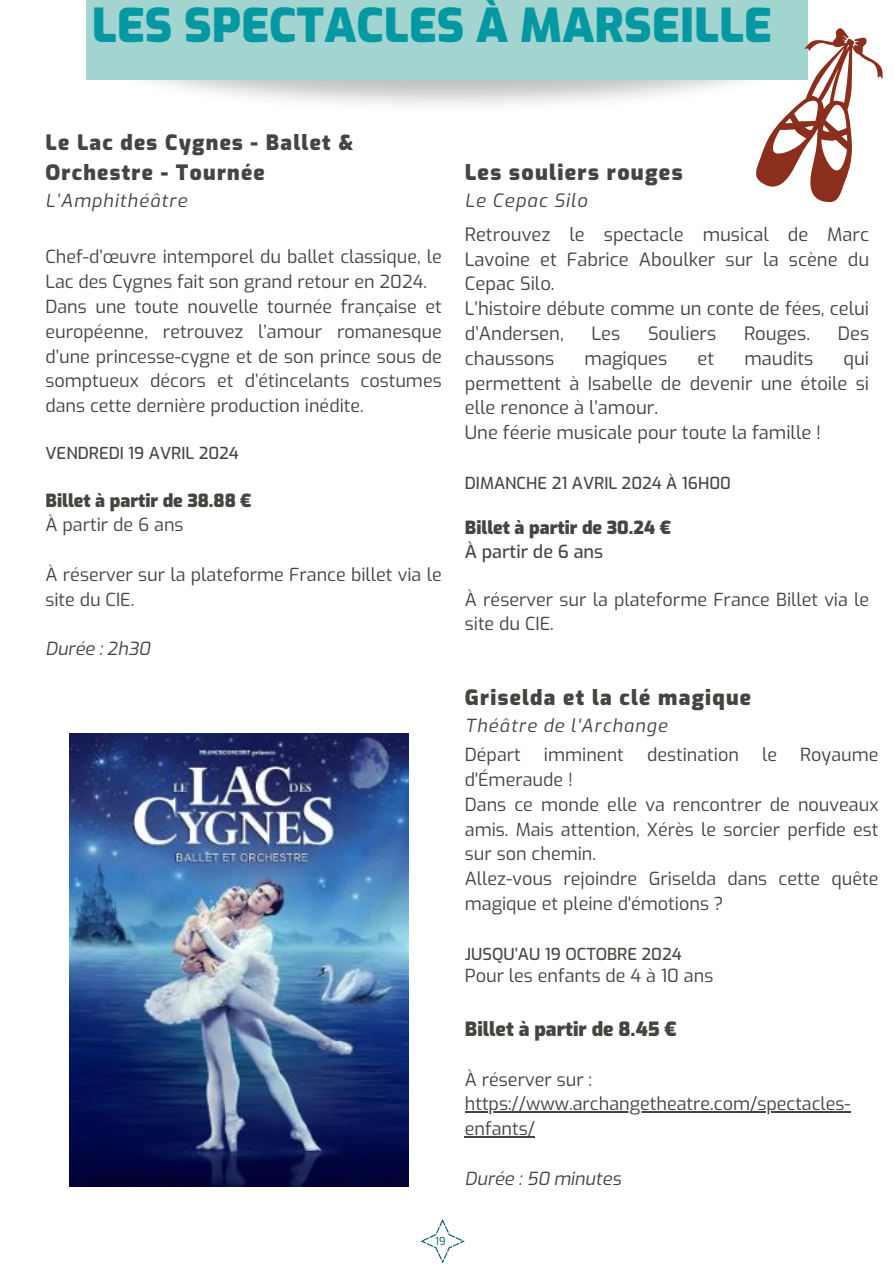
<style>
.page{position:relative;width:893px;height:1264px;background:#fff}
.page>*{position:absolute;margin:0;border:0;box-sizing:border-box;transform-origin:0 0}
.t1{font:900 46.35px "Exo";color:#0499a2}
.t2{font:900 21.45px "Exo";letter-spacing:.06em;color:#444440}
.t3{font:900 21px/29.2px "Exo";letter-spacing:.06em;color:#444440}
.t4{font:900 19.5px "Exo";color:#444440}
.t5{font:italic 18.45px "Exo";letter-spacing:.06em;color:#444440}
.t6{font:18.3px/24.8px "Exo";color:#444440}
.t7{font:18px/24.8px "Exo";color:#444440}
.t8{font:900 18px "Exo";color:#444440}
.t9{font:italic 18px "Exo";letter-spacing:.06em;color:#444440}
.t10{font:italic 18px "Exo";color:#444440}
.t11{font:500 18px "Exo";color:#444440}
.t12{font:500 16.5px "Exo";color:#444440}
.t13{font:10.65px "Exo";color:#005764}
</style>
<div class="page">
<div style="left:86px;top:0;width:721px;height:80px;background:#a2d4d0"></div>
<svg style="left:420px;top:1219px;width:44px;height:43px"></svg>
<img style="left:69px;top:733px;width:339px;height:453px">
<svg style="left:749px;top:16px;width:134px;height:187px"></svg>
<hr style="left:465px;top:1111px;width:46px;height:1px;background:#444440">
<hr style="left:511px;top:1111px;width:339px;height:1px;background:#444440">
<hr style="left:465px;top:1136px;width:70px;height:1px;background:#444440">
<h1 class="t1" style="left:92px;top:-5px;width:681px">LES SPECTACLES À MARSEILLE</h1>
<p class="t3" style="left:45px;top:129px;width:309px">Le Lac des Cygnes - Ballet &amp;<br>Orchestre - Tournée</p>
<p class="t9" style="left:45px;top:189px;width:143px">L’Amphithéâtre</p>
<p class="t7" style="left:45px;top:245px;width:398px">Chef-d’œuvre intemporel du ballet classique, le Lac des Cygnes fait son grand retour en 2024.<br>Dans une toute nouvelle tournée française et européenne, retrouvez l’amour romanesque d’une princesse-cygne et de son prince sous de somptueux décors et d’étincelants costumes dans cette dernière production inédite.</p>
<p class="t12" style="left:45px;top:443px;width:195px">VENDREDI 19 AVRIL 2024</p>
<p class="t8" style="left:45px;top:488px;width:207px">Billet à partir de 38.88 €</p>
<p class="t7" style="left:45px;top:513px;width:140px">À partir de 6 ans</p>
<p class="t7" style="left:45px;top:562px;width:398px">À réserver sur la plateforme France billet via le site du CIE.</p>
<p class="t10" style="left:45px;top:637px;width:106px">Durée : 2h30</p>
<p class="t2" style="left:465px;top:158px;width:219px">Les souliers rouges</p>
<p class="t5" style="left:465px;top:189px;width:124px">Le Cepac Silo</p>
<p class="t6" style="left:465px;top:222px;width:406px">Retrouvez le spectacle musical de Marc<br>Lavoine et Fabrice Aboulker sur la scène du<br>Cepac Silo.<br>L’histoire débute comme un conte de fées, celui d’Andersen,</p>
<p class="t6" style="left:591px;top:321px;width:30px">Les</p>
<p class="t6" style="left:648px;top:321px;width:70px">Souliers</p>
<p class="t6" style="left:744px;top:321px;width:67px">Rouges.</p>
<p class="t6" style="left:837px;top:321px;width:33px">Des</p>
<p class="t6" style="left:465px;top:346px;width:91px">chaussons</p>
<p class="t6" style="left:584px;top:346px;width:84px">magiques</p>
<p class="t6" style="left:697px;top:346px;width:18px">et</p>
<p class="t6" style="left:744px;top:346px;width:70px">maudits</p>
<p class="t6" style="left:465px;top:346px;width:406px;text-indent:378px">qui permettent à Isabelle de devenir une étoile si elle renonce à l’amour.<br>Une féerie musicale pour toute la famille !</p>
<p class="t12" style="left:465px;top:472px;width:267px">DIMANCHE 21 AVRIL 2024 À 16H00</p>
<p class="t8" style="left:465px;top:515px;width:207px">Billet à partir de 30.24 €</p>
<p class="t11" style="left:465px;top:540px;width:140px">À partir de 6 ans</p>
<p class="t7" style="left:465px;top:587px;width:406px">À réserver sur la plateforme France Billet via le site du CIE.</p>
<p class="t3" style="left:465px;top:683px;width:288px">Griselda et la clé magique</p>
<p class="t9" style="left:465px;top:713px;width:204px">Théâtre de l'Archange</p>
<p class="t7" style="left:465px;top:743px;width:57px">Départ</p>
<p class="t7" style="left:544px;top:743px;width:81px">imminent</p>
<p class="t7" style="left:647px;top:743px;width:93px">destination</p>
<p class="t7" style="left:762px;top:743px;width:17px">le</p>
<p class="t7" style="left:800px;top:743px;width:80px">Royaume</p>
<p class="t7" style="left:465px;top:767px;width:415px">d'Émeraude !<br>Dans ce monde elle va rencontrer de nouveaux amis. Mais attention, Xérès le sorcier perfide est sur son chemin.<br>Allez-vous rejoindre Griselda dans cette quête magique et pleine d'émotions ?</p>
<p class="t12" style="left:465px;top:943px;width:218px">JUSQU’AU 19 OCTOBRE 2024</p>
<p class="t7" style="left:465px;top:963px;width:250px">Pour les enfants de 4 à 10 ans</p>
<p class="t4" style="left:465px;top:1016px;width:213px">Billet à partir de 8.45 €</p>
<p class="t7" style="left:465px;top:1067px;width:387px">À réserver sur : https://www.archangetheatre.com/spectacles&shy;enfants/</p>
<p class="t10" style="left:465px;top:1166px;width:158px">Durée : 50 minutes</p>
<p class="t13" style="left:435px;top:1233px;width:12px">19</p>
</div>
